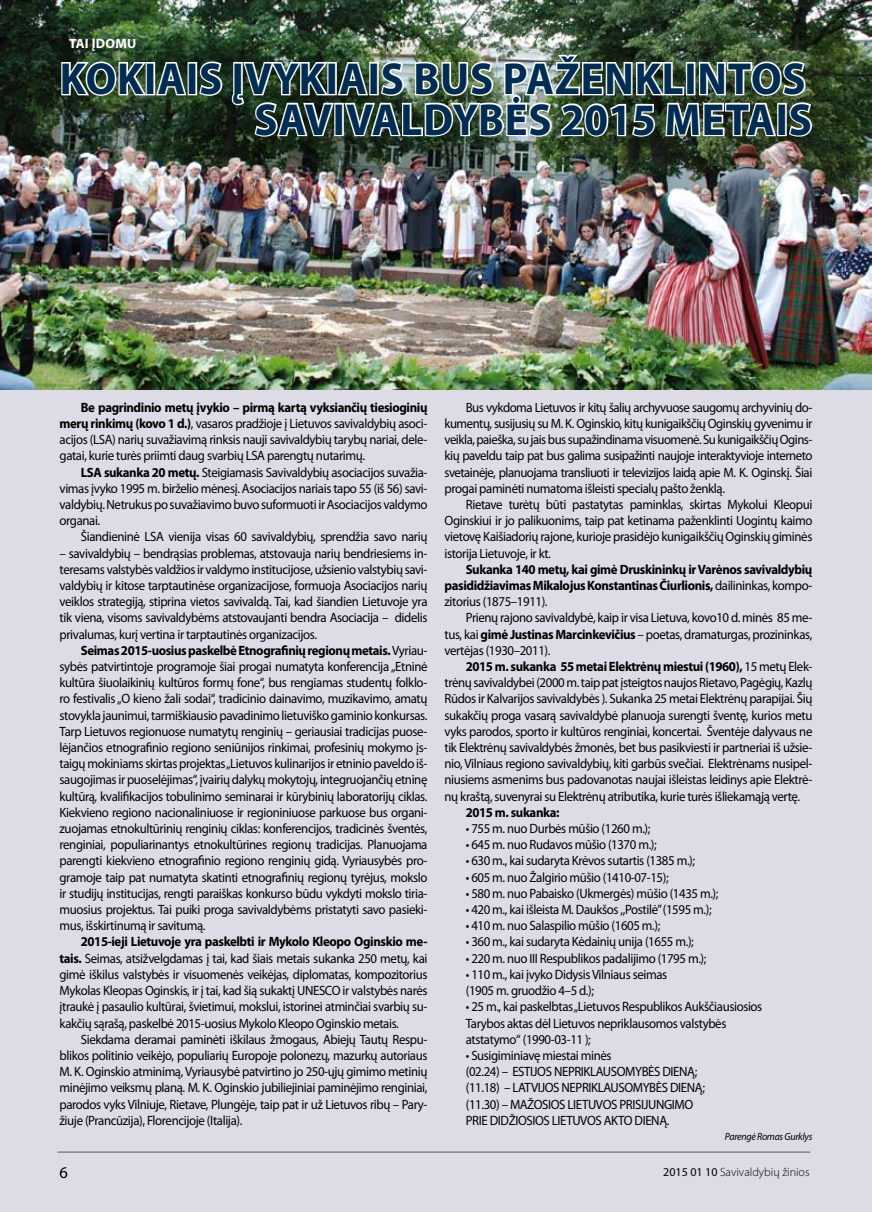
<style>
.page{position:relative;width:872px;height:1212px;background:#dddbe6}
.page>*{position:absolute;margin:0;border:0;box-sizing:border-box;transform-origin:0 0}
.t1{font:700 45px/40.8px "Myriad Pro";letter-spacing:.02em;color:#002c52;scale:.95 1}
.t2{font:13.5px/16.2px "Myriad Pro";letter-spacing:-.03em;color:#000;text-align:justify;scale:.95 1}
.t3{font:700 13.5px/16.2px "Myriad Pro";letter-spacing:-.03em;color:#000;text-align:justify;scale:.95 1}
.t4{font:700 13.5px "Myriad Pro";letter-spacing:.02em;color:#fff}
.t5{font:300 12px "Myriad Pro";color:#000}
.t6{font:italic 10.5px "Myriad Pro";letter-spacing:-.03em;color:#000;scale:.95 1}
.s1{font-weight:700}
.s2{font-weight:400}
</style>
<div class="page">
<hr style="left:57px;top:1152px;width:753px;height:1px;background:#58585a">
<img style="left:0;top:0;width:871px;height:389px">
<svg style="left:60px;top:60px;width:128px;height:37px;background:#829180"></svg>
<div style="left:188px;top:62px;width:9px;height:33px;border:3px solid #fff"></div>
<svg style="left:197px;top:60px;width:27px;height:37px"></svg>
<img style="left:230px;top:53px;width:583px;height:85px">
<p class="t4" style="left:69px;top:34px;width:69px">TAI ĮDOMU</p>
<h1 class="t1" style="left:60px;top:57px;width:110px">Kokiais</h1>
<h1 class="t1" style="left:232px;top:57px;width:120px">įvykiais</h1>
<h1 class="t1" style="left:254px;top:57px;width:526px;text-indent:159px">bus paženklintos savivaldybės 2015 metais</h1>
<p class="t2" style="left:60px;top:399px;width:389px;text-indent:21px"><span class="s1">Be pagrindinio metų įvykio – pirmą kartą vyksiančių tiesioginių merų rinkimų (kovo 1 d.)</span>, vasaros pradžioje į Lietuvos savivaldybių asoci&shy;acijos (LSA) narių suvažiavimą rinksis nauji savivaldybių tarybų nariai, dele&shy;gatai, kurie turės priimti daug svarbių LSA parengtų nutarimų.</p>
<p class="t2" style="left:60px;top:464px;width:389px;text-indent:21px"><span class="s1">LSA sukanka 20 metų.</span> Steigiamasis Savivaldybių asociacijos suvažia&shy;vimas įvyko 1995 m. birželio mėnesį. Asociacijos nariais tapo 55 (iš 56) savi&shy;valdybių. Netrukus po suvažiavimo buvo suformuoti ir Asociacijos valdymo organai.</p>
<p class="t2" style="left:81px;top:529px;width:366px">Šiandieninė LSA vienija visas 60 savivaldybių, sprendžia savo narių</p>
<p class="t2" style="left:60px;top:545px;width:389px">– savivaldybių – bendrąsias problemas, atstovauja narių bendriesiems in&shy;teresams valstybės valdžios ir valdymo institucijose, užsienio valstybių savi&shy;valdybių ir kitose tarptautinėse organizacijose, formuoja Asociacijos narių veiklos strategiją, stiprina vietos savivaldą. Tai, kad šiandien Lietuvoje yra tik viena, visoms savivaldybėms atstovaujanti bendra Asociacija – didelis privalumas, kurį vertina ir tarptautinės organizacijos.</p>
<p class="t2" style="left:60px;top:642px;width:389px;text-indent:21px"><span class="s1">Seimas 2015-uosius paskelbė Etnografinių regionų metais.</span> Vyriau&shy;sybės patvirtintoje programoje šiai progai numatyta konferencija „Etninė kultūra šiuolaikinių kultūros formų fone“, bus rengiamas studentų folklo&shy;ro festivalis „O kieno žali sodai“, tradicinio dainavimo, muzikavimo, amatų stovykla jaunimui, tarmiškiausio pavadinimo lietuviško gaminio konkursas.<br>Tarp Lietuvos regionuose numatytų renginių – geriausiai tradicijas puose&shy;lėjančios etnografinio regiono seniūnijos rinkimai, profesinių mokymo įs&shy;taigų mokiniams skirtas projektas „Lietuvos kulinarijos ir etninio paveldo iš&shy;saugojimas ir puoselėjimas“, įvairių dalykų mokytojų, integruojančių etninę kultūrą, kvalifikacijos tobulinimo seminarai ir kūrybinių laboratorijų ciklas.<br>Kiekvieno regiono nacionaliniuose ir regioniniuose parkuose bus organi&shy;zuojamas etnokultūrinių renginių ciklas: konferencijos, tradicinės šventės, renginiai, populiarinantys etnokultūrines regionų tradicijas. Planuojama parengti kiekvieno etnografinio regiono renginių gidą. Vyriausybės pro&shy;gramoje taip pat numatyta skatinti etnografinių regionų tyrėjus, mokslo ir studijų institucijas, rengti paraiškas konkurso būdu vykdyti mokslo tiria&shy;muosius projektus. Tai puiki proga savivaldybėms pristatyti savo pasieki&shy;mus, išskirtinumą ir savitumą.</p>
<p class="t2" style="left:60px;top:934px;width:389px;text-indent:21px"><span class="s1">2015-ieji Lietuvoje yra paskelbti ir Mykolo Kleopo Oginskio me&shy;tais.</span> Seimas, atsižvelgdamas į tai, kad šiais metais sukanka 250 metų, kai gimė iškilus valstybės ir visuomenės veikėjas, diplomatas, kompozitorius Mykolas Kleopas Oginskis, ir į tai, kad šią sukaktį UNESCO ir valstybės narės įtraukė į pasaulio kultūrai, švietimui, mokslui, istorinei atminčiai svarbių su&shy;kakčių sąrašą, paskelbė 2015-uosius Mykolo Kleopo Oginskio metais.</p>
<p class="t2" style="left:60px;top:1031px;width:389px;text-indent:21px">Siekdama deramai paminėti iškilaus žmogaus, Abiejų Tautų Respu&shy;blikos politinio veikėjo, populiarių Europoje polonezų, mazurkų autoriaus M. K. Oginskio atminimą, Vyriausybė patvirtino jo 250-ųjų gimimo metinių minėjimo veiksmų planą. M. K. Oginskio jubiliejiniai paminėjimo renginiai, parodos vyks Vilniuje, Rietave, Plungėje, taip pat ir už Lietuvos ribų – Pary&shy;žiuje (Prancūzija), Florencijoje (Italija).</p>
<p class="t2" style="left:444px;top:399px;width:389px;text-indent:21px">Bus vykdoma Lietuvos ir kitų šalių archyvuose saugomų archyvinių do&shy;kumentų, susijusių su M. K. Oginskio, kitų kunigaikščių Oginskių gyvenimu ir veikla, paieška, su jais bus supažindinama visuomenė. Su kunigaikščių Ogins&shy;kių paveldu taip pat bus galima susipažinti naujoje interaktyvioje interneto svetainėje, planuojama transliuoti ir televizijos laidą apie M. K. Oginskį. Šiai progai paminėti numatoma išleisti specialų pašto ženklą.</p>
<p class="t2" style="left:444px;top:496px;width:389px;text-indent:21px">Rietave turėtų būti pastatytas paminklas, skirtas Mykolui Kleopui Oginskiui ir jo palikuonims, taip pat ketinama paženklinti Uogintų kaimo vietovę Kaišiadorių rajone, kurioje prasidėjo kunigaikščių Oginskių giminės istorija Lietuvoje, ir kt.</p>
<p class="t3" style="left:444px;top:561px;width:389px;text-indent:21px">Sukanka 140 metų, kai gimė Druskininkų ir Varėnos savivaldybių pasididžiavimas Mikalojus Konstantinas Čiurlionis, <span class="s2">dailininkas, kompo&shy;zitorius (1875–1911).</span></p>
<p class="t2" style="left:444px;top:610px;width:389px;text-indent:21px">Prienų rajono savivaldybė, kaip ir visa Lietuva, kovo10 d. minės 85 me&shy;tus, kai <span class="s1">gimė Justinas Marcinkevičius</span> – poetas, dramaturgas, prozininkas, vertėjas (1930–2011).</p>
<p class="t2" style="left:444px;top:658px;width:389px;text-indent:21px"><span class="s1">2015 m. sukanka 55 metai Elektrėnų miestui (1960),</span> 15 metų Elek&shy;trėnų savivaldybei (2000 m. taip pat įsteigtos naujos Rietavo, Pagėgių, Kazlų Rūdos ir Kalvarijos savivaldybės ). Sukanka 25 metai Elektrėnų parapijai. Šių sukakčių proga vasarą savivaldybė planuoja surengti šventę, kurios metu vyks parodos, sporto ir kultūros renginiai, koncertai. Šventėje dalyvaus ne tik Elektrėnų savivaldybės žmonės, bet bus pasikviesti ir partneriai iš užsie&shy;nio, Vilniaus regiono savivaldybių, kiti garbūs svečiai. Elektrėnams nusipel&shy;niusiems asmenims bus padovanotas naujai išleistas leidinys apie Elektrė&shy;nų kraštą, suvenyrai su Elektrėnų atributika, kurie turės išliekamąją vertę.</p>
<p class="t3" style="left:466px;top:804px;width:100px">2015 m. sukanka:</p>
<p class="t2" style="left:466px;top:820px;width:196px">• 755 m. nuo Durbės mūšio (1260 m.);</p>
<p class="t2" style="left:466px;top:836px;width:203px">• 645 m. nuo Rudavos mūšio (1370 m.);</p>
<p class="t2" style="left:466px;top:853px;width:243px">• 630 m., kai sudaryta Krėvos sutartis (1385 m.);</p>
<p class="t2" style="left:466px;top:869px;width:215px">• 605 m. nuo Žalgirio mūšio (1410-07-15);</p>
<p class="t2" style="left:466px;top:885px;width:267px">• 580 m. nuo Pabaisko (Ukmergės) mūšio (1435 m.);</p>
<p class="t2" style="left:466px;top:901px;width:260px">• 420 m., kai išleista M. Daukšos ,,Postilė” (1595 m.);</p>
<p class="t2" style="left:466px;top:917px;width:206px">• 410 m. nuo Salaspilio mūšio (1605 m.);</p>
<p class="t2" style="left:466px;top:934px;width:242px">• 360 m., kai sudaryta Kėdainių unija (1655 m.);</p>
<p class="t2" style="left:466px;top:950px;width:255px">• 220 m. nuo III Respublikos padalijimo (1795 m.);</p>
<p class="t2" style="left:466px;top:966px;width:214px">• 110 m., kai įvyko Didysis Vilniaus seimas (1905 m. gruodžio 4–5 d.);</p>
<p class="t2" style="left:466px;top:998px;width:314px;text-align:left">• 25 m., kai paskelbtas „Lietuvos Respublikos Aukščiausiosios<br>Tarybos aktas dėl Lietuvos nepriklausomos valstybės atstatymo“ (1990-03-11 );</p>
<p class="t2" style="left:466px;top:1047px;width:253px;text-align:left">• Susigiminiavę miestai minės<br>(02.24) – ESTIJOS NEPRIKLAUSOMYBĖS DIENĄ; (11.18) – LATVIJOS NEPRIKLAUSOMYBĖS DIENĄ; (11.30) – MAŽOSIOS LIETUVOS PRISIJUNGIMO PRIE DIDŽIOSIOS LIETUVOS AKTO DIENĄ.</p>
<p class="t6" style="left:725px;top:1130px;width:94px">Parengė Romas Gurklys</p>
<p class="t5" style="left:663px;top:1165px;width:148px"><span class="s2">2015 01 10</span> Savivaldybių žinios</p>
</div>
